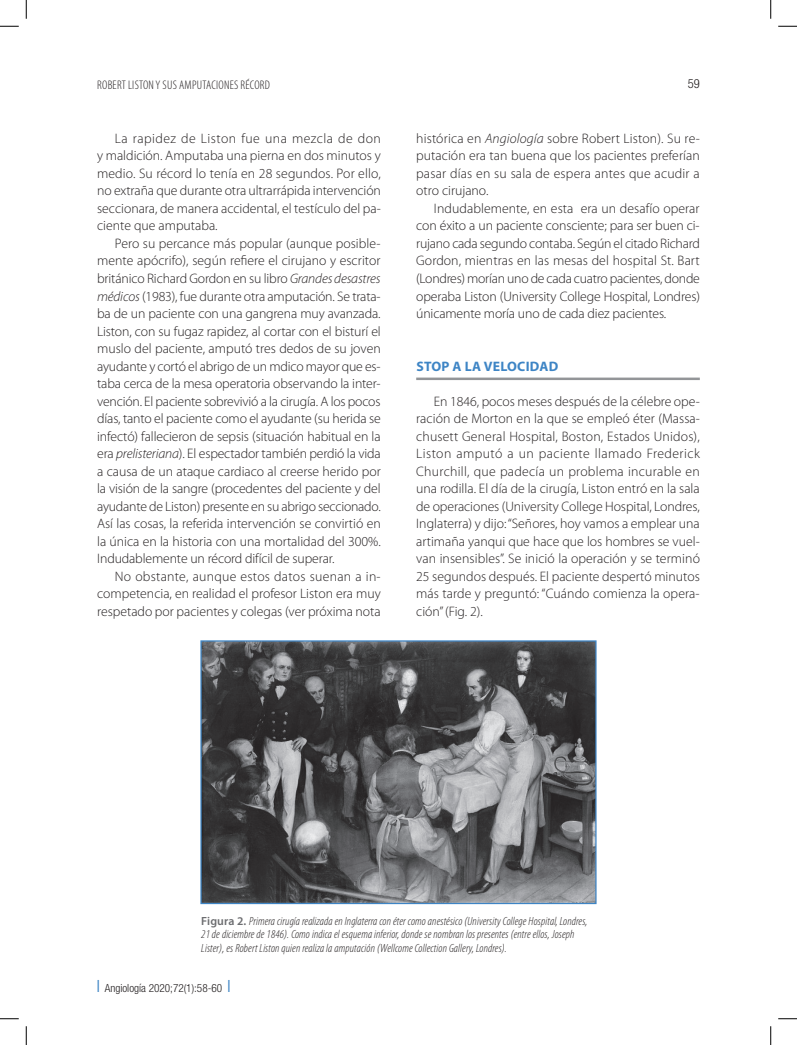
<style>
.page{position:relative;width:797px;height:1045px;background:#fff}
.page>*{position:absolute;margin:0;border:0;box-sizing:border-box;transform-origin:0 0}
.t1{font:300 13.75px/17.5px "Myriad Pro";color:#231f20;text-align:justify}
.t2{font:700 13.75px "Myriad Pro";letter-spacing:.02em;color:#3e85c5}
.t3{font:300 condensed 12.5px "Myriad Pro";letter-spacing:.02em;color:#231f20}
.t4{font:300 condensed 12.5px "Helvetica Neue LT Std";color:#231f20}
.t5{font:italic 300 condensed 11.88px/13.8px "Myriad Pro";letter-spacing:.01em;color:#231f20}
.t6{font:300 condensed 11.25px "Helvetica Neue LT Std";color:#231f20}
.s1{font-style:italic}
.s2{font-weight:600;font-style:normal;font-stretch:normal;color:#6c6d70}
.s3{color:#3e85c5}
</style>
<div class="page">
<hr style="left:416px;top:377px;width:283px;height:3px;background:#939598">
<img style="left:202px;top:642px;width:392px;height:260px">
<div style="left:200px;top:640px;width:396px;height:264px;border:1px solid #3e85c5"></div>
<svg style="left:0;top:25px;width:19px;height:2px"></svg>
<svg style="left:778px;top:25px;width:19px;height:2px"></svg>
<svg style="left:0;top:1018px;width:19px;height:1px"></svg>
<svg style="left:778px;top:1018px;width:19px;height:1px"></svg>
<svg style="left:25px;top:0;width:2px;height:19px"></svg>
<svg style="left:25px;top:1026px;width:2px;height:19px"></svg>
<svg style="left:770px;top:0;width:1px;height:19px"></svg>
<svg style="left:770px;top:1026px;width:1px;height:19px"></svg>
<p class="t3" style="left:97px;top:78px;width:174px">ROBERT LISTON Y SUS AMPUTACIONES RÉCORD</p>
<p class="t4" style="left:687px;top:77px;width:13px">59</p>
<p class="t1" style="left:97px;top:130px;width:285px;text-indent:18px">La rapidez de Liston fue una mezcla de don y maldición. Amputaba una pierna en dos minutos y medio. Su récord lo tenía en 28 segundos. Por ello, no extraña que durante otra ultrarrápida intervención seccionara, de manera accidental, el testículo del pa&shy;ciente que amputaba.</p>
<p class="t1" style="left:97px;top:235px;width:285px;text-indent:18px">Pero su percance más popular (aunque posible&shy;mente apócrifo), según refiere el cirujano y escritor británico Richard Gordon en su libro <span class="s1">Grandes desastres médicos</span> (1983), fue durante otra amputación. Se trata&shy;ba de un paciente con una gangrena muy avanzada.<br>Liston, con su fugaz rapidez, al cortar con el bisturí el muslo del paciente, amputó tres dedos de su joven ayudante y cortó el abrigo de un mdico mayor que es&shy;taba cerca de la mesa operatoria observando la inter&shy;vención. El paciente sobrevivió a la cirugía. A los pocos días, tanto el paciente como el ayudante (su herida se infectó) fallecieron de sepsis (situación habitual en la era <span class="s1">prelisteriana</span>). El espectador también perdió la vida a causa de un ataque cardiaco al creerse herido por la visión de la sangre (procedentes del paciente y del ayudante de Liston) presente en su abrigo seccionado.<br>Así las cosas, la referida intervención se convirtió en la única en la historia con una mortalidad del 300%.<br>Indudablemente un récord difícil de superar.</p>
<p class="t1" style="left:97px;top:567px;width:285px;text-indent:18px">No obstante, aunque estos datos suenan a in&shy;competencia, en realidad el profesor Liston era muy respetado por pacientes y colegas (ver próxima nota</p>
<p class="t1" style="left:416px;top:130px;width:285px">histórica en <span class="s1">Angiología</span> sobre Robert Liston). Su re&shy;putación era tan buena que los pacientes preferían pasar días en su sala de espera antes que acudir a otro cirujano.</p>
<p class="t1" style="left:416px;top:200px;width:285px;text-indent:18px">Indudablemente, en esta era un desafío operar con éxito a un paciente consciente; para ser buen ci&shy;rujano cada segundo contaba. Según el citado Richard Gordon, mientras en las mesas del hospital St. Bart (Londres) morían uno de cada cuatro pacientes, donde operaba Liston (University College Hospital, Londres) únicamente moría uno de cada diez pacientes.</p>
<p class="t2" style="left:416px;top:358px;width:143px">STOP A LA VELOCIDAD</p>
<p class="t1" style="left:416px;top:392px;width:285px;text-indent:18px">En 1846, pocos meses después de la célebre ope&shy;ración de Morton en la que se empleó éter (Massa&shy;chusett General Hospital, Boston, Estados Unidos), Liston amputó a un paciente llamado Frederick Churchill, que padecía un problema incurable en una rodilla. El día de la cirugía, Liston entró en la sala de operaciones (University College Hospital, Londres, Inglaterra) y dijo: “Señores, hoy vamos a emplear una artimaña yanqui que hace que los hombres se vuel&shy;van insensibles”. Se inició la operación y se terminó 25 segundos después. El paciente despertó minutos más tarde y preguntó: “Cuándo comienza la opera&shy;ción” (Fig. 2).</p>
<p class="t5" style="left:201px;top:914px;width:388px"><span class="s2">Figura 2.</span> Primera cirugía realizada en Inglaterra con éter como anestésico (University College Hospital, Londres,<br>21 de diciembre de 1846). Como indica el esquema inferior, donde se nombran los presentes (entre ellos, Joseph<br>Lister), es Robert Liston quien realiza la amputación (Wellcome Collection Gallery, Londres).</p>
<p class="t6" style="left:97px;top:982px;width:135px"><span class="s3">❘</span> Angiología 2020;72(1):58-60 <span class="s3">❘</span></p>
</div>
